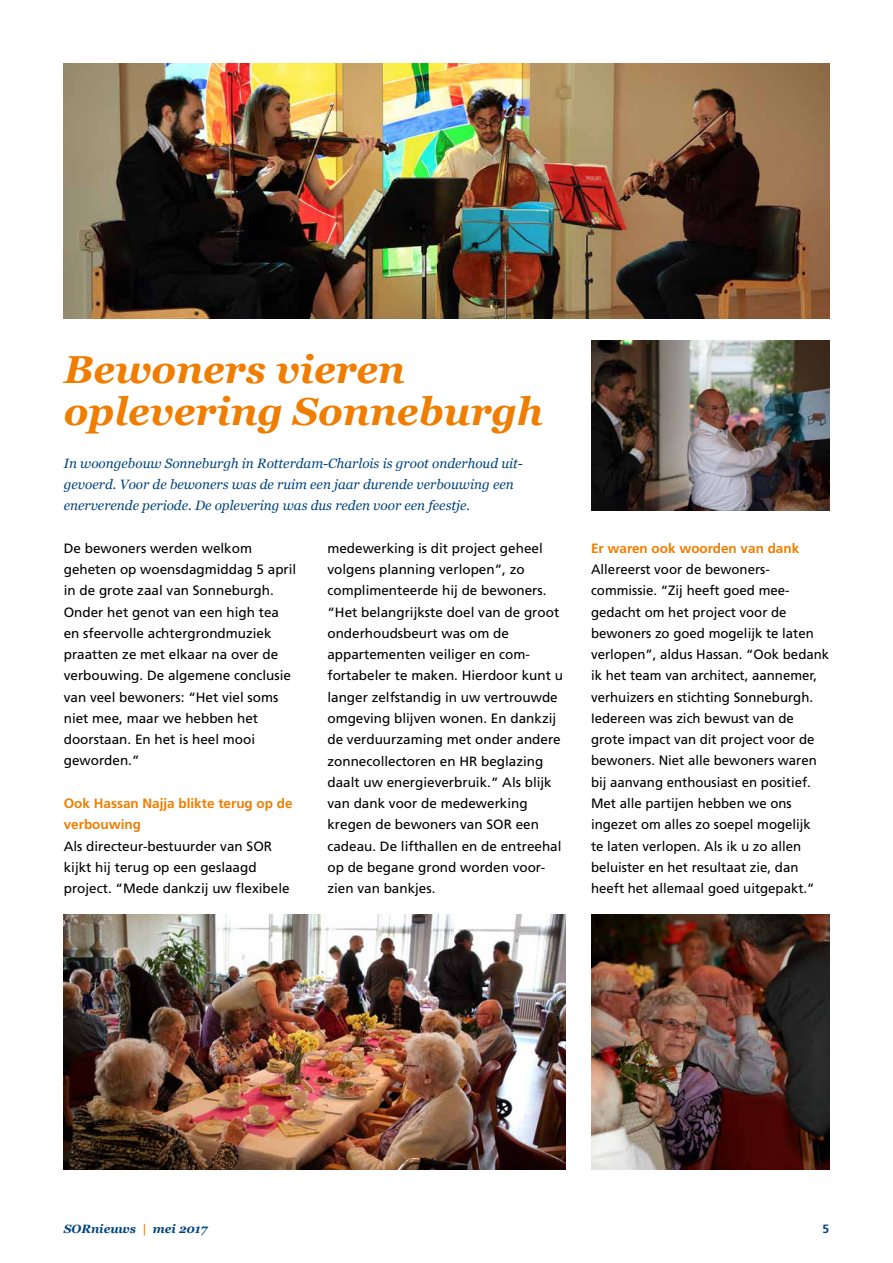
<style>
.page{position:relative;width:893px;height:1263px;background:#fff}
.page>*{position:absolute;margin:0;border:0;box-sizing:border-box;transform-origin:0 0}
.t1{font:italic 700 39px/42.5px "Georgia";color:#ef7d00}
.t2{font:13.5px/21.3px "Frutiger LT Std";color:#000}
.t3{font:italic 13.5px/21.3px "Georgia";color:#00447e}
.t4{font:700 13.5px/21.3px "Frutiger LT Std";color:#ef7d00}
.t5{font:italic 700 12px "Georgia";color:#00447e}
.t6{font:700 12px "Frutiger LT Std";color:#00447e}
.s1{color:#ef7d00}
</style>
<div class="page">
<img style="left:64px;top:64px;width:765px;height:255px">
<img style="left:64px;top:914px;width:502px;height:255px">
<img style="left:591px;top:914px;width:238px;height:255px">
<img style="left:591px;top:340px;width:238px;height:170px">
<h1 class="t1" style="left:64px;top:346px;width:481px">Bewoners vieren oplevering Sonneburgh</h1>
<p class="t3" style="left:64px;top:452px;width:460px">In woongebouw Sonneburgh in Rotterdam-Charlois is groot onderhoud uit&shy;gevoerd. Voor de bewoners was de ruim een jaar durende verbouwing een enerverende periode. De oplevering was dus reden voor een feestje.</p>
<p class="t2" style="left:64px;top:537px;width:234px">De bewoners werden welkom geheten op woensdagmiddag 5 april in de grote zaal van Sonneburgh.<br>Onder het genot van een high tea en sfeervolle achtergrondmuziek praatten ze met elkaar na over de verbouwing. De algemene conclusie van veel bewoners: “Het viel soms niet mee, maar we hebben het doorstaan. En het is heel mooi geworden.”</p>
<p class="t4" style="left:64px;top:793px;width:230px">Ook Hassan Najja blikte terug op de verbouwing</p>
<p class="t2" style="left:64px;top:835px;width:227px">Als directeur-bestuurder van SOR kijkt hij terug op een geslaagd project. “Mede dankzij uw flexibele</p>
<p class="t2" style="left:327px;top:538px;width:237px">medewerking is dit project geheel volgens planning verlopen”, zo complimenteerde hij de bewoners. “Het belangrijkste doel van de groot onderhoudsbeurt was om de appartementen veiliger en com&shy;fortabeler te maken. Hierdoor kunt u langer zelfstandig in uw vertrouwde omgeving blijven wonen. En dankzij de verduurzaming met onder andere zonnecollectoren en HR beglazing daalt uw energieverbruik.” Als blijk van dank voor de medewerking kregen de bewoners van SOR een cadeau. De lifthallen en de entreehal op de begane grond worden voor&shy;zien van bankjes.</p>
<p class="t4" style="left:591px;top:538px;width:210px">Er waren ook woorden van dank</p>
<p class="t2" style="left:591px;top:559px;width:240px">Allereerst voor de bewoners&shy;commissie. “Zij heeft goed mee&shy;gedacht om het project voor de bewoners zo goed mogelijk te laten verlopen”, aldus Hassan. “Ook bedank ik het team van architect, aannemer, verhuizers en stichting Sonneburgh.<br>Iedereen was zich bewust van de grote impact van dit project voor de bewoners. Niet alle bewoners waren bij aanvang enthousiast en positief.<br>Met alle partijen hebben we ons ingezet om alles zo soepel mogelijk<br>te laten verlopen. Als ik u zo allen beluister en het resultaat zie, dan heeft het allemaal goed uitgepakt.”</p>
<p class="t5" style="left:64px;top:1220px;width:145px">SORnieuws <span class="s1">|</span> mei 2017</p>
<p class="t6" style="left:822px;top:1222px;width:8px">5</p>
</div>
